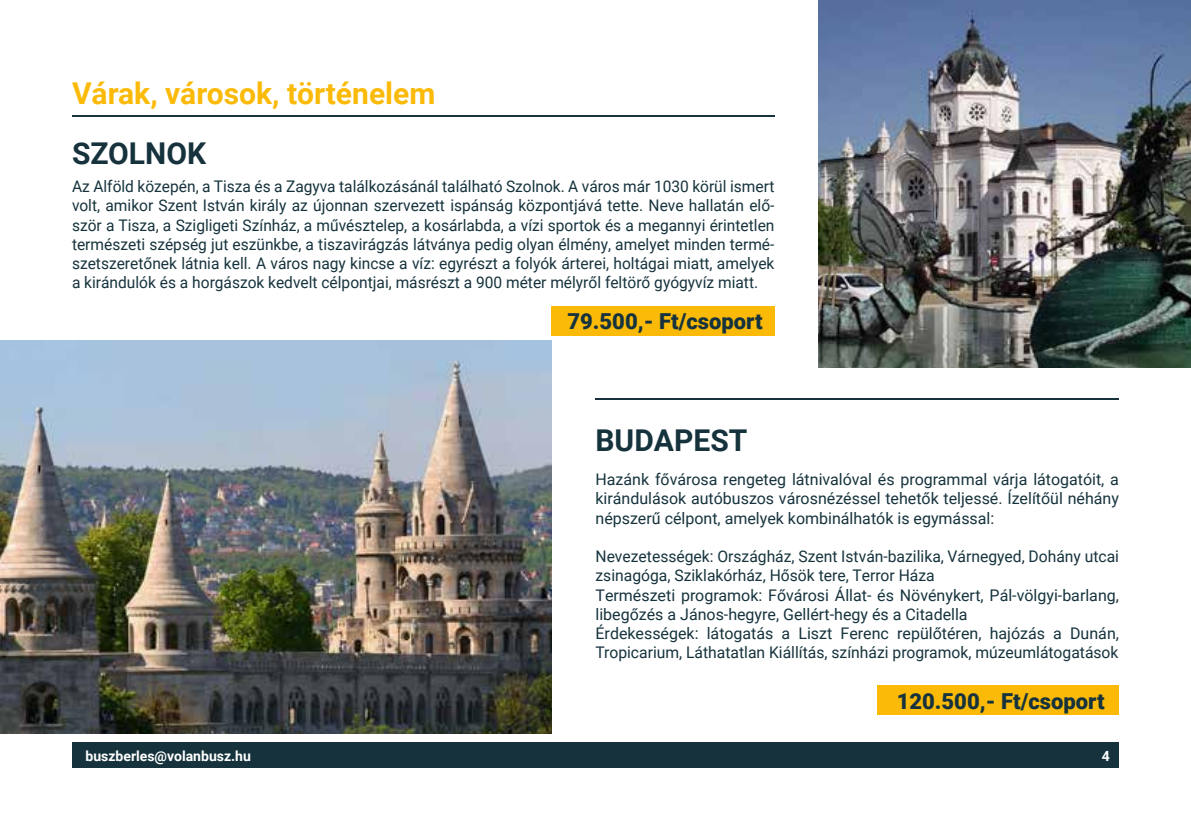
<style>
.page{position:relative;width:1191px;height:840px;background:#fff}
.page>*{position:absolute;margin:0;border:0;box-sizing:border-box;transform-origin:0 0}
.t1{font:700 30px "Roboto";color:#fbba07}
.t2{font:700 30px "Roboto";color:#16333d}
.t3{font:900 22px "Roboto";color:#16333d}
.t4{font:16px/19.2px "Roboto";color:#16333d;text-align:justify}
.t5{font:700 14px "Roboto";color:#fff}
</style>
<div class="page">
<div style="left:72px;top:742px;width:1047px;height:25px;background:#16333d"></div>
<hr style="left:595px;top:398px;width:524px;height:2px;background:#16333d">
<hr style="left:72px;top:115px;width:702px;height:1px;background:#16333d">
<div style="left:551px;top:306px;width:223px;height:29px;background:#fbba07"></div>
<div style="left:878px;top:685px;width:241px;height:29px;background:#fbba07"></div>
<img style="left:818px;top:0;width:373px;height:367px">
<img style="left:0;top:340px;width:551px;height:393px">
<h1 class="t1" style="left:72px;top:72px;width:365px">Várak, városok, történelem</h1>
<h1 class="t2" style="left:72px;top:132px;width:136px">SZOLNOK</h1>
<p class="t4" style="left:72px;top:176px;width:704px">Az Alföld közepén, a Tisza és a Zagyva találkozásánál található Szolnok. A város már 1030 körül ismert volt, amikor Szent István király az újonnan szervezett ispánság központjává tette. Neve hallatán elő&shy;ször a Tisza, a Szigligeti Színház, a művésztelep, a kosárlabda, a vízi sportok és a megannyi érintetlen természeti szépség jut eszünkbe, a tiszavirágzás látványa pedig olyan élmény, amelyet minden termé&shy;szetszeretőnek látnia kell. A város nagy kincse a víz: egyrészt a folyók árterei, holtágai miatt, amelyek a kirándulók és a horgászok kedvelt célpontjai, másrészt a 900 méter mélyről feltörő gyógyvíz miatt.</p>
<h2 class="t3" style="left:567px;top:305px;width:197px">79.500,- Ft/csoport</h2>
<h1 class="t2" style="left:595px;top:419px;width:153px">BUDAPEST</h1>
<p class="t4" style="left:595px;top:469px;width:525px">Hazánk fővárosa rengeteg látnivalóval és programmal várja látogatóit, a kirándulások autóbuszos városnézéssel tehetők teljessé. Ízelítőül néhány népszerű célpont, amelyek kombinálhatók is egymással:</p>
<p class="t4" style="left:595px;top:546px;width:525px;text-align:left">Nevezetességek: Országház, Szent István-bazilika, Várnegyed, Dohány utcai zsinagóga, Sziklakórház, Hősök tere, Terror Háza<br>Természeti programok: Fővárosi Állat- és Növénykert, Pál-völgyi-barlang, libegőzés a János-hegyre, Gellért-hegy és a Citadella<br>Érdekességek: látogatás a Liszt Ferenc repülőtéren, hajózás a Dunán, Tropicarium, Láthatatlan Kiállítás, színházi programok, múzeumlátogatások</p>
<h2 class="t3" style="left:896px;top:685px;width:209px">120.500,- Ft/csoport</h2>
<p class="t5" style="left:86px;top:746px;width:167px">buszberles@volanbusz.hu</p>
<p class="t5" style="left:1101px;top:746px;width:10px">4</p>
</div>
